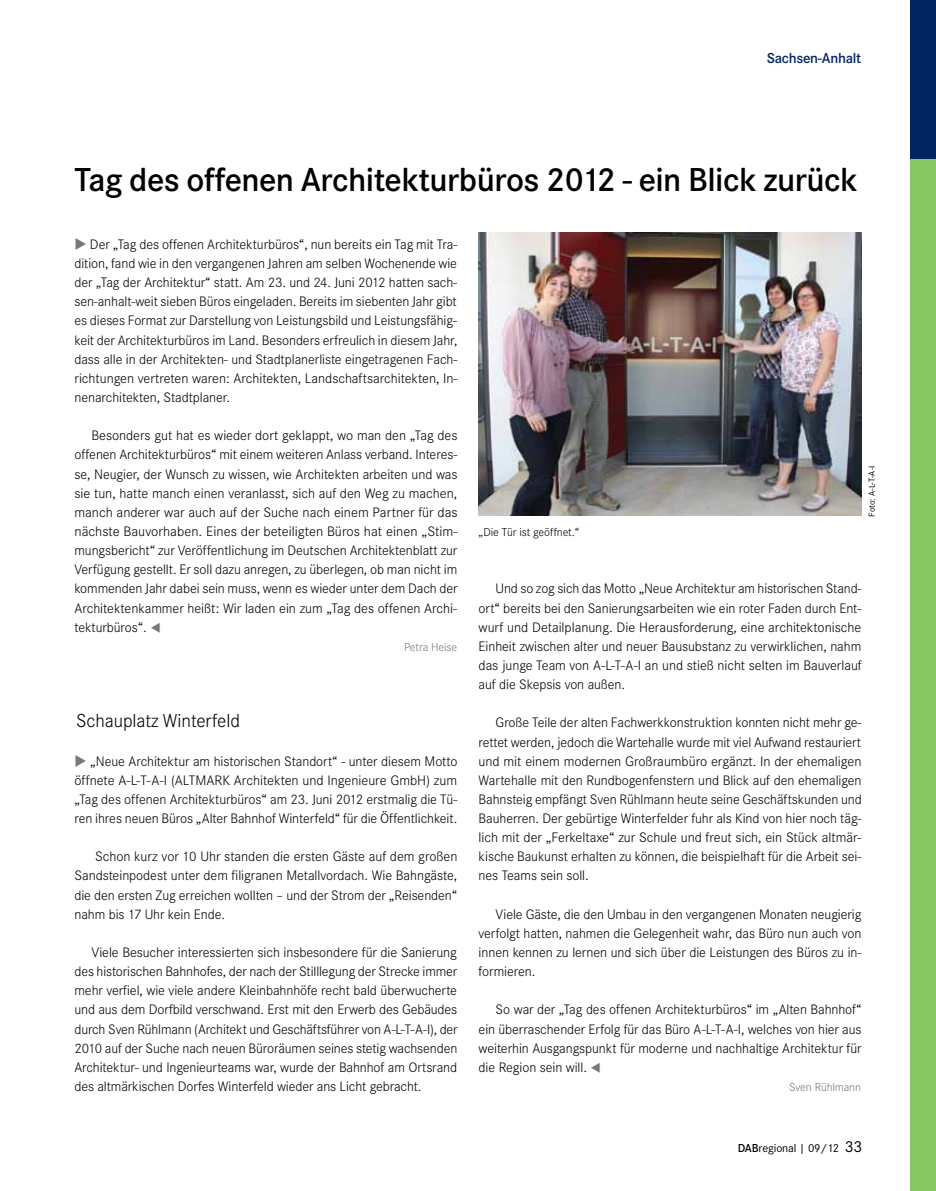
<style>
.page{position:relative;width:936px;height:1191px;background:#fff}
.page>*{position:absolute;margin:0;border:0;box-sizing:border-box;transform-origin:0 0}
.t1{font:600 34.5px "Corporate S";letter-spacing:-.015em;color:#000}
.t2{font:300 19.5px "Corporate S";letter-spacing:-.005em;color:#000}
.t3{font:600 15px "Corporate S";letter-spacing:-.02em;color:#002561}
.t4{font:300 14.25px/19.2px "Corporate S";letter-spacing:-.005em;color:#000;text-align:justify}
.t5{font:300 12px "Corporate S";letter-spacing:-.005em;color:#77787b}
.t6{font:300 12px "Corporate S";letter-spacing:-.005em;color:#000}
.t7{font:12px "Corporate S";letter-spacing:-.01em;color:#000}
.t8{font:9px "Corporate S";color:#000}
.s1{color:#77787b}
.s2{font-weight:600}
.s3{font-size:16.5px}
</style>
<div class="page">
<div style="left:910px;top:0;width:25px;height:1191px;background:#89c765"></div>
<div style="left:910px;top:0;width:25px;height:158px;background:#002561"></div>
<img style="left:478px;top:233px;width:383px;height:283px">
<p class="t3" style="left:766px;top:49px;width:96px">Sachsen-Anhalt</p>
<p class="t1" style="left:74px;top:160px;width:784px">Tag des offenen Architekturbüros 2012 - ein Blick zurück</p>
<p class="t4" style="left:74px;top:235px;width:384px"><span class="s1">◆</span> Der „Tag des offenen Architekturbüros“, nun bereits ein Tag mit Tra&shy;dition, fand wie in den vergangenen Jahren am selben Wochenende wie der „Tag der Architektur“ statt. Am 23. und 24. Juni 2012 hatten sach&shy;sen-anhalt-weit sieben Büros eingeladen. Bereits im siebenten Jahr gibt es dieses Format zur Darstellung von Leistungsbild und Leistungsfähig&shy;keit der Architekturbüros im Land. Besonders erfreulich in diesem Jahr, dass alle in der Architekten- und Stadtplanerliste eingetragenen Fach&shy;richtungen vertreten waren: Architekten, Landschaftsarchitekten, In&shy;nenarchitekten, Stadtplaner.</p>
<p class="t4" style="left:74px;top:426px;width:384px;text-indent:17px">Besonders gut hat es wieder dort geklappt, wo man den „Tag des offenen Architekturbüros“ mit einem weiteren Anlass verband. Interes&shy;se, Neugier, der Wunsch zu wissen, wie Architekten arbeiten und was sie tun, hatte manch einen veranlasst, sich auf den Weg zu machen, manch anderer war auch auf der Suche nach einem Partner für das nächste Bauvorhaben. Eines der beteiligten Büros hat einen „Stim&shy;mungsbericht“ zur Veröffentlichung im Deutschen Architektenblatt zur Verfügung gestellt. Er soll dazu anregen, zu überlegen, ob man nicht im kommenden Jahr dabei sein muss, wenn es wieder unter dem Dach der Architektenkammer heißt: Wir laden ein zum „Tag des offenen Archi&shy;tekturbüros“. <span class="s1">▼</span></p>
<p class="t5" style="left:404px;top:640px;width:55px">Petra Heise</p>
<p class="t2" style="left:76px;top:710px;width:165px">Schauplatz Winterfeld</p>
<p class="t4" style="left:74px;top:751px;width:384px"><span class="s1">◆</span> „Neue Architektur am historischen Standort“ - unter diesem Motto öffnete A-L-T-A-I (ALTMARK Architekten und Ingenieure GmbH) zum „Tag des offenen Architekturbüros“ am 23. Juni 2012 erstmalig die Tü&shy;ren ihres neuen Büros „Alter Bahnhof Winterfeld“ für die Öffentlichkeit.</p>
<p class="t4" style="left:74px;top:847px;width:384px;text-indent:21px">Schon kurz vor 10 Uhr standen die ersten Gäste auf dem großen Sandsteinpodest unter dem filigranen Metallvordach. Wie Bahngäste, die den ersten Zug erreichen wollten – und der Strom der „Reisenden“ nahm bis 17 Uhr kein Ende.</p>
<p class="t4" style="left:74px;top:943px;width:384px;text-indent:17px">Viele Besucher interessierten sich insbesondere für die Sanierung des historischen Bahnhofes, der nach der Stilllegung der Strecke immer mehr verfiel, wie viele andere Kleinbahnhöfe recht bald überwucherte und aus dem Dorfbild verschwand. Erst mit den Erwerb des Gebäudes durch Sven Rühlmann (Architekt und Geschäftsführer von A-L-T-A-I), der 2010 auf der Suche nach neuen Büroräumen seines stetig wachsenden Architektur- und Ingenieurteams war, wurde der Bahnhof am Ortsrand des altmärkischen Dorfes Winterfeld wieder ans Licht gebracht.</p>
<p class="t6" style="left:478px;top:525px;width:102px">„Die Tür ist geöffnet.“</p>
<p class="t8" style="left:866px;top:517px;width:53px;rotate:-90deg">Foto: A-L-T-A-I</p>
<p class="t4" style="left:478px;top:579px;width:384px;text-indent:17px">Und so zog sich das Motto „Neue Architektur am historischen Stand&shy;ort“ bereits bei den Sanierungsarbeiten wie ein roter Faden durch Ent&shy;wurf und Detailplanung. Die Herausforderung, eine architektonische Einheit zwischen alter und neuer Bausubstanz zu verwirklichen, nahm das junge Team von A-L-T-A-I an und stieß nicht selten im Bauverlauf auf die Skepsis von außen.</p>
<p class="t4" style="left:478px;top:713px;width:384px;text-indent:17px">Große Teile der alten Fachwerkkonstruktion konnten nicht mehr ge&shy;rettet werden, jedoch die Wartehalle wurde mit viel Aufwand restauriert und mit einem modernen Großraumbüro ergänzt. In der ehemaligen Wartehalle mit den Rundbogenfenstern und Blick auf den ehemaligen Bahnsteig empfängt Sven Rühlmann heute seine Geschäftskunden und Bauherren. Der gebürtige Winterfelder fuhr als Kind von hier noch täg&shy;lich mit der „Ferkeltaxe“ zur Schule und freut sich, ein Stück altmär&shy;kische Baukunst erhalten zu können, die beispielhaft für die Arbeit sei&shy;nes Teams sein soll.</p>
<p class="t4" style="left:478px;top:904px;width:384px;text-indent:17px">Viele Gäste, die den Umbau in den vergangenen Monaten neugierig verfolgt hatten, nahmen die Gelegenheit wahr, das Büro nun auch von innen kennen zu lernen und sich über die Leistungen des Büros zu in&shy;formieren.</p>
<p class="t4" style="left:478px;top:1000px;width:384px;text-indent:17px">So war der „Tag des offenen Architekturbüros“ im „Alten Bahnhof“ ein überraschender Erfolg für das Büro A-L-T-A-I, welches von hier aus weiterhin Ausgangspunkt für moderne und nachhaltige Architektur für die Region sein will. <span class="s1">▼</span></p>
<p class="t5" style="left:789px;top:1080px;width:73px">Sven Rühlmann</p>
<p class="t7" style="left:737px;top:1141px;width:126px"><span class="s2">DAB</span>regional | 09/12 <span class="s3">33</span></p>
</div>
